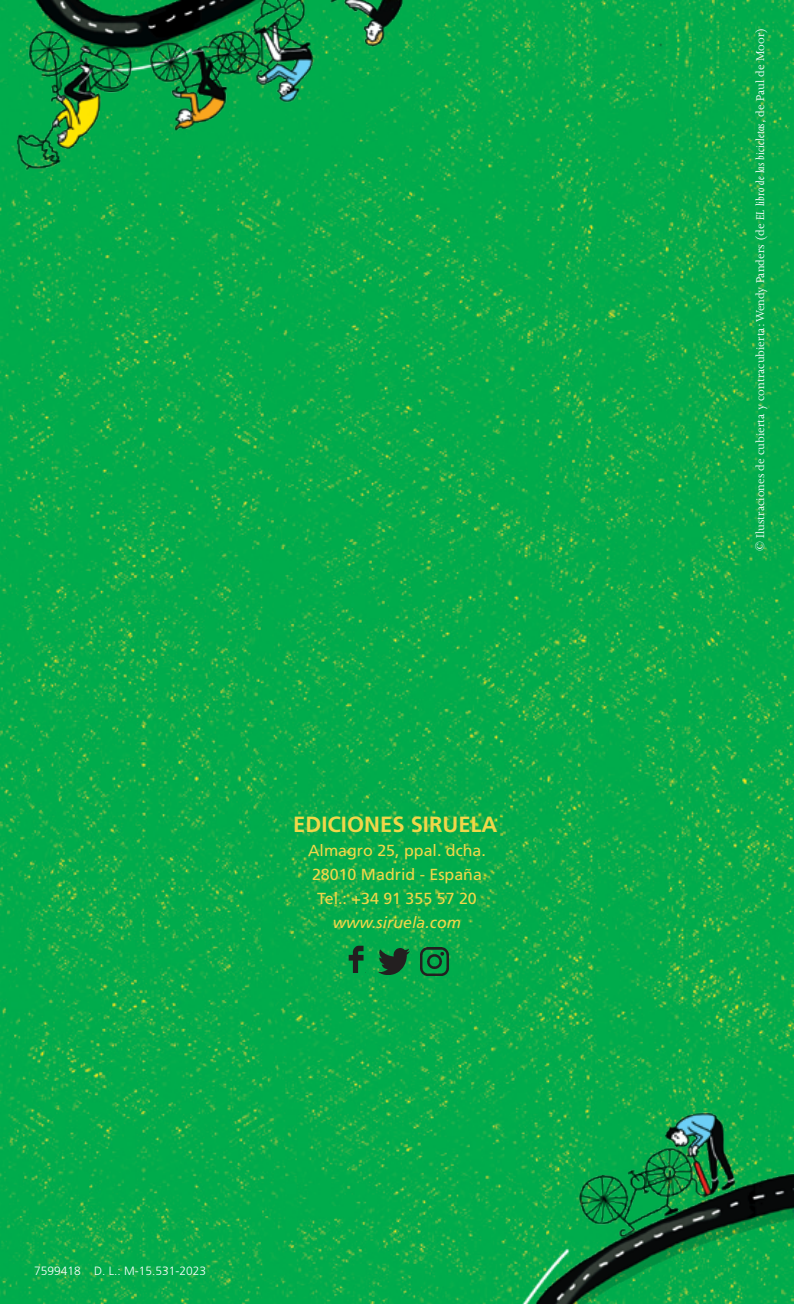
<style>
.page{position:relative;width:794px;height:1304px;background:#fff}
.page>*{position:absolute;margin:0;border:0;box-sizing:border-box;transform-origin:0 0}
.titulosindice{font:700 22px "Frutiger LT Std";color:#f0d74a}
.t1{font:16px "Frutiger LT Std";color:#f0d74a}
.t2{font:italic 16px "Frutiger LT Std";color:#f0d74a}
.TEXTO{font:13px "Joanna MT Std";color:#fff}
.t3{font:300 12px "Frutiger LT Std";color:#fff}
.s1{font-style:italic}
</style>
<div class="page">
<img style="left:422px;top:0;width:372px;height:45px">
<img style="left:0;top:45px;width:794px;height:1259px">
<img style="left:0;top:0;width:422px;height:206px">
<img style="left:505px;top:1100px;width:289px;height:204px">
<img style="left:345px;top:945px;width:20px;height:28px">
<img style="left:378px;top:949px;width:31px;height:25px">
<img style="left:421px;top:947px;width:28px;height:28px">
<p class="titulosindice" style="left:293px;top:811px;width:206px">EDICIONES SIRUELA</p>
<p class="t1" style="left:308px;top:841px;width:179px">Almagro 25, ppal. dcha.</p>
<p class="t1" style="left:312px;top:865px;width:171px">28010 Madrid - España</p>
<p class="t1" style="left:317px;top:889px;width:161px">Tel.: +34 91 355 57 20</p>
<p class="t2" style="left:333px;top:913px;width:130px">www.siruela.com</p>
<p class="t3" style="left:34px;top:1264px;width:174px">7599418 D. L.: M-15.531-2023</p>
<p class="TEXTO" style="left:753px;top:551px;width:525px;rotate:-90deg">© Ilustraciones de cubierta y contracubierta: Wendy Panders (de <span class="s1">EL libro de las bicicletas</span>, de Paul de Moor)</p>
</div>
